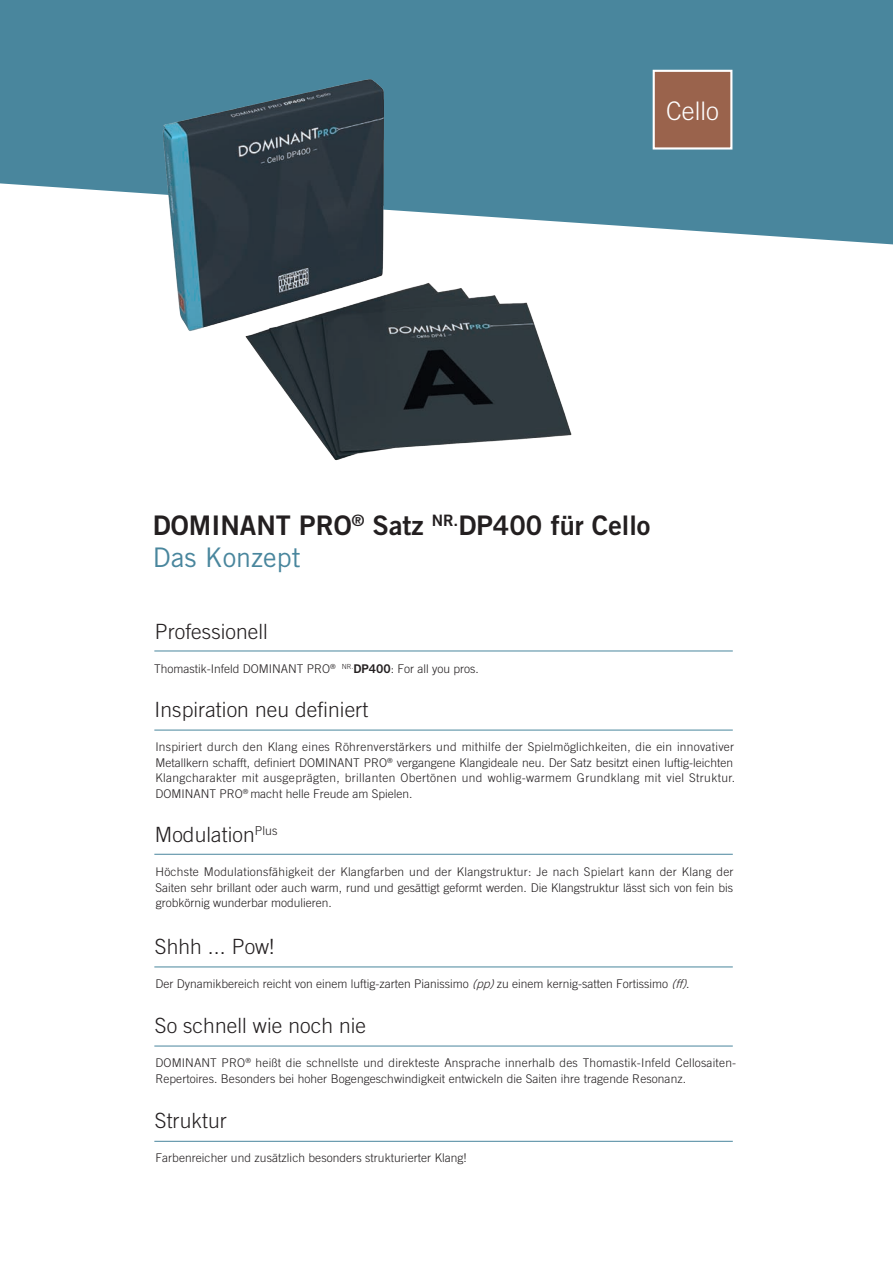
<style>
.page{position:relative;width:893px;height:1263px;background:#fff}
.page>*{position:absolute;margin:0;border:0;box-sizing:border-box;transform-origin:0 0}
.t1{font:27px "Trade Gothic Bold Two";color:#231f20}
.t2{font:27px "Trade Gothic";color:#49869d}
.t3{font:300 25.5px "Trade Gothic";color:#fff}
.t4{font:300 21px "Trade Gothic";letter-spacing:.005em;color:#231f20}
.t5{font:300 12px/15.6px "Trade Gothic";letter-spacing:.005em;color:#231f20}
.s1{font-family:"Trade Gothic Bold Two";font-weight:400}
.s2{font-style:italic}
</style>
<div class="page">
<svg style="left:0;top:0;width:893px;height:244px;background:#5990a5"></svg>
<img style="left:132px;top:37px;width:476px;height:424px">
<div style="left:653px;top:70px;width:79px;height:80px;background:#9a634c;border:2px solid #fff"></div>
<hr style="left:154px;top:651px;width:579px;height:1px;background:#49869d">
<hr style="left:154px;top:730px;width:579px;height:1px;background:#49869d">
<hr style="left:154px;top:854px;width:579px;height:1px;background:#49869d">
<hr style="left:154px;top:967px;width:579px;height:1px;background:#49869d">
<hr style="left:154px;top:1046px;width:579px;height:1px;background:#49869d">
<hr style="left:154px;top:1141px;width:579px;height:1px;background:#49869d">
<h2 class="t3" style="left:666px;top:96px;width:54px">Cello</h2>
<h1 class="t1" style="left:153px;top:508px;width:499px">DOMINANT PRO<sup>®</sup> Satz <sup>NR.</sup>DP400 für Cello</h1>
<h1 class="t2" style="left:153px;top:541px;width:149px">Das Konzept</h1>
<h3 class="t4" style="left:155px;top:619px;width:115px">Professionell</h3>
<p class="t5" style="left:154px;top:661px;width:326px">Thomastik-Infeld DOMINANT PRO<sup>®</sup> <sup>NR.</sup><span class="s1">DP400</span>: For all you pros.</p>
<h3 class="t4" style="left:155px;top:697px;width:215px">Inspiration neu definiert</h3>
<p class="t5" style="left:155px;top:739px;width:581px">Inspiriert durch den Klang eines Röhrenverstärkers und mithilfe der Spielmöglichkeiten, die ein innovativer Metallkern schafft, definiert DOMINANT PRO<sup>®</sup> vergangene Klangideale neu. Der Satz besitzt einen luftig-leichten Klangcharakter mit ausgeprägten, brillanten Obertönen und wohlig-warmem Grundklang mit viel Struktur.<br>DOMINANT PRO<sup>®</sup> macht helle Freude am Spielen.</p>
<h3 class="t4" style="left:155px;top:822px;width:124px">Modulation<sup>Plus</sup></h3>
<p class="t5" style="left:155px;top:864px;width:580px;text-align:justify">Höchste Modulationsfähigkeit der Klangfarben und der Klangstruktur: Je nach Spielart kann der Klang der Saiten sehr brillant oder auch warm, rund und gesättigt geformt werden. Die Klangstruktur lässt sich von fein bis grobkörnig wunderbar modulieren.</p>
<h3 class="t4" style="left:155px;top:934px;width:121px">Shhh ... Pow!</h3>
<p class="t5" style="left:155px;top:975px;width:536px">Der Dynamikbereich reicht von einem luftig-zarten Pianissimo <span class="s2">(pp)</span>zu einem kernig-satten Fortissimo <span class="s2">(ff)</span>.</p>
<h3 class="t4" style="left:155px;top:1013px;width:213px">So schnell wie noch nie</h3>
<p class="t5" style="left:155px;top:1055px;width:582px">DOMINANT PRO<sup>®</sup> heißt die schnellste und direkteste Ansprache innerhalb des Thomastik-Infeld Cellosaiten-<br>Repertoires. Besonders bei hoher Bogengeschwindigkeit entwickeln die Saiten ihre tragende Resonanz.</p>
<h3 class="t4" style="left:155px;top:1108px;width:73px">Struktur</h3>
<p class="t5" style="left:155px;top:1150px;width:312px">Farbenreicher und zusätzlich besonders strukturierter Klang!</p>
</div>
